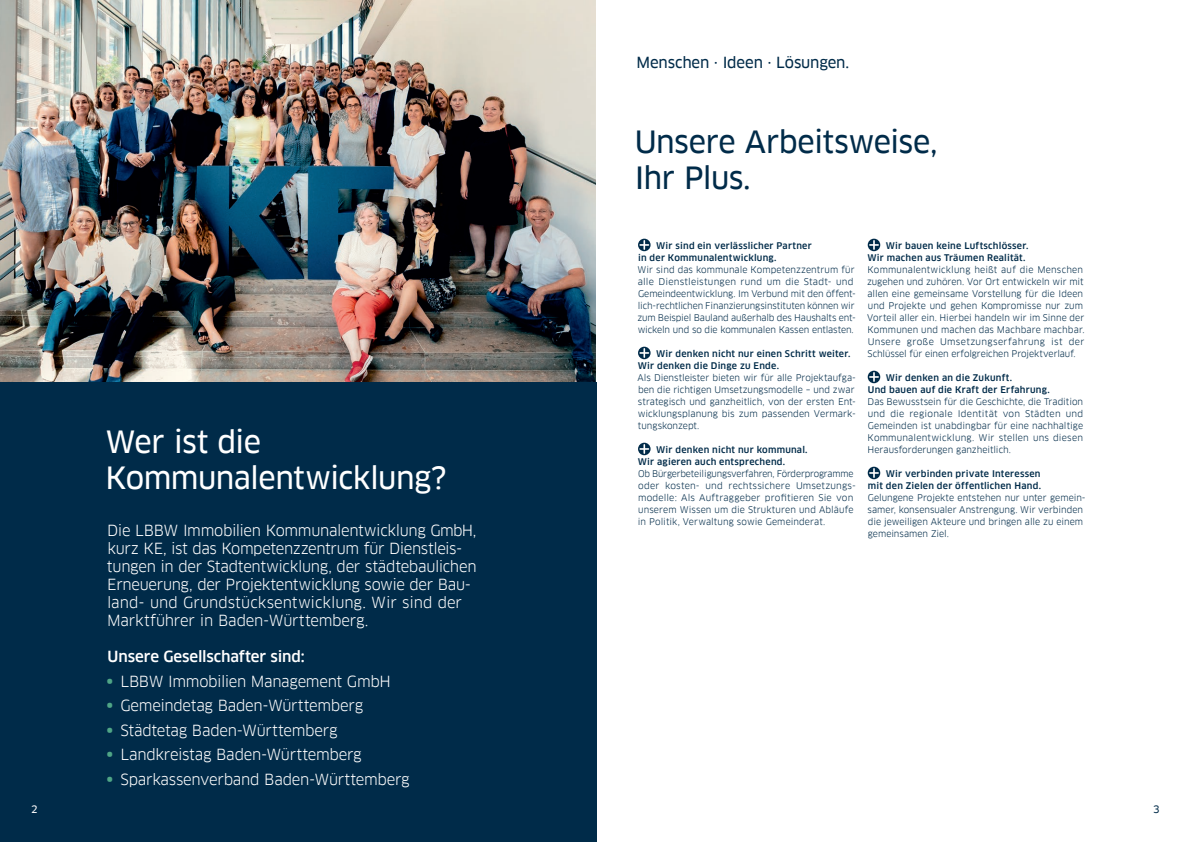
<style>
.page{position:relative;width:1191px;height:842px;background:#fff}
.page>*{position:absolute;margin:0;border:0;box-sizing:border-box;transform-origin:0 0}
.t1{font:30px/36px "Clanfor LBBW News";letter-spacing:-.02em;color:#fff}
.t2{font:30px/36px "Clanfor LBBW News";letter-spacing:-.02em;color:#002b49}
.t3{font:15px/18px "Clanfor LBBW";letter-spacing:-.02em;color:#fff}
.t4{font:500 15px "Clanfor LBBW";letter-spacing:-.01em;color:#fff}
.t5{font:15px "Clanfor LBBW News";letter-spacing:-.01em;color:#002b49}
.t6{font:10px "Clanfor LBBW News";color:#002b49}
.t7{font:10px "Clanfor LBBW News";color:#fff}
.t8{font:9px/12px "Clanfor LBBW";color:#002b49}
.t9{font:500 9px/12px "Clanfor LBBW";letter-spacing:.025em;color:#002b49}
.s1{font-size:20.4px;color:#4fa586}
</style>
<div class="page">
<img style="left:0;top:0;width:595px;height:382px">
<div style="left:0;top:382px;width:596px;height:460px;background:#002b49"></div>
<svg style="left:638px;top:239px;width:12px;height:12px"></svg>
<svg style="left:639px;top:240px;width:10px;height:10px"></svg>
<svg style="left:638px;top:347px;width:12px;height:12px"></svg>
<svg style="left:639px;top:348px;width:10px;height:10px"></svg>
<svg style="left:638px;top:443px;width:12px;height:12px"></svg>
<svg style="left:639px;top:444px;width:10px;height:10px"></svg>
<svg style="left:867px;top:239px;width:13px;height:12px"></svg>
<svg style="left:869px;top:240px;width:10px;height:10px"></svg>
<svg style="left:867px;top:371px;width:13px;height:12px"></svg>
<svg style="left:869px;top:372px;width:10px;height:10px"></svg>
<svg style="left:867px;top:467px;width:13px;height:12px"></svg>
<svg style="left:869px;top:468px;width:10px;height:10px"></svg>
<p class="t7" style="left:31px;top:803px;width:8px">2</p>
<h1 class="t1" style="left:106px;top:424px;width:342px">Wer ist die<br>Kommunalentwicklung?</h1>
<p class="t3" style="left:107px;top:522px;width:371px">Die LBBW Immobilien Kommunalentwicklung GmbH, kurz KE, ist das Kompetenzzentrum für Dienstleis&shy;tungen in der Stadtentwicklung, der städtebaulichen Erneuerung, der Projektentwicklung sowie der Bau&shy;land- und Grundstücksentwicklung. Wir sind der Marktführer in Baden-Württemberg.</p>
<h2 class="t4" style="left:108px;top:648px;width:198px">Unsere Gesellschafter sind:</h2>
<h2 class="t3" style="left:106px;top:672px;width:287px"><span class="s1">•</span> LBBW Immobilien Management GmbH</h2>
<h2 class="t3" style="left:106px;top:697px;width:259px"><span class="s1">•</span> Gemeindetag Baden-Württemberg</h2>
<h2 class="t3" style="left:106px;top:721px;width:233px"><span class="s1">•</span> Städtetag Baden-Württemberg</h2>
<h2 class="t3" style="left:106px;top:746px;width:257px"><span class="s1">•</span> Landkreistag Baden-Württemberg</h2>
<h2 class="t3" style="left:106px;top:770px;width:305px"><span class="s1">•</span> Sparkassenverband Baden-Württemberg</h2>
<h2 class="t5" style="left:636px;top:54px;width:214px">Menschen · Ideen · Lösungen.</h2>
<h1 class="t2" style="left:634px;top:124px;width:304px">Unsere Arbeitsweise,<br>Ihr Plus.</h1>
<p class="t9" style="left:638px;top:239px;width:175px;text-indent:18px">Wir sind ein verlässlicher Partner in der Kommunalentwicklung.</p>
<p class="t8" style="left:637px;top:263px;width:220px">Wir sind das kommunale Kompetenzzentrum für alle Dienstleistungen rund um die Stadt- und Gemeindeentwicklung. Im Verbund mit den öffent&shy;lich-rechtlichen Finanzierungsinstituten können wir zum Beispiel Bauland außerhalb des Haushalts ent&shy;wickeln und so die kommunalen Kassen entlasten.</p>
<p class="t9" style="left:638px;top:347px;width:214px;text-indent:18px">Wir denken nicht nur einen Schritt weiter.<br>Wir denken die Dinge zu Ende.</p>
<p class="t8" style="left:637px;top:371px;width:220px">Als Dienstleister bieten wir für alle Projektaufga&shy;ben die richtigen Umsetzungsmodelle – und zwar strategisch und ganzheitlich, von der ersten Ent&shy;wicklungsplanung bis zum passenden Vermark&shy;tungskonzept.</p>
<p class="t9" style="left:638px;top:443px;width:171px;text-indent:18px">Wir denken nicht nur kommunal.<br>Wir agieren auch entsprechend.</p>
<p class="t8" style="left:638px;top:467px;width:220px">Ob Bürgerbeteiligungsverfahren, Förderprogramme oder kosten- und rechtssichere Umsetzungs&shy;modelle: Als Auftraggeber profitieren Sie von unserem Wissen um die Strukturen und Abläufe in Politik, Verwaltung sowie Gemeinderat.</p>
<p class="t9" style="left:867px;top:239px;width:162px;text-indent:18px">Wir bauen keine Luftschlösser.<br>Wir machen aus Träumen Realität.</p>
<p class="t8" style="left:867px;top:263px;width:219px">Kommunalentwicklung heißt auf die Menschen zugehen und zuhören. Vor Ort entwickeln wir mit allen eine gemeinsame Vorstellung für die Ideen und Projekte und gehen Kompromisse nur zum Vorteil aller ein. Hierbei handeln wir im Sinne der Kommunen und machen das Machbare machbar.<br>Unsere große Umsetzungserfahrung ist der Schlüssel für einen erfolgreichen Projektverlauf.</p>
<p class="t9" style="left:868px;top:371px;width:183px;text-indent:18px">Wir denken an die Zukunft.<br>Und bauen auf die Kraft der Erfahrung.</p>
<p class="t8" style="left:867px;top:395px;width:217px;text-align:justify">Das Bewusstsein für die Geschichte, die Tradition und die regionale Identität von Städten und Gemeinden ist unabdingbar für eine nachhaltige Kommunalentwicklung. Wir stellen uns diesen Herausforderungen ganzheitlich.</p>
<p class="t9" style="left:868px;top:467px;width:175px;text-align:right">Wir verbinden private Interessen<br>mit den Zielen der öffentlichen Hand.</p>
<p class="t8" style="left:867px;top:491px;width:219px">Gelungene Projekte entstehen nur unter gemein&shy;samer, konsensualer Anstrengung. Wir verbinden die jeweiligen Akteure und bringen alle zu einem gemeinsamen Ziel.</p>
<p class="t6" style="left:1153px;top:803px;width:8px">3</p>
</div>
